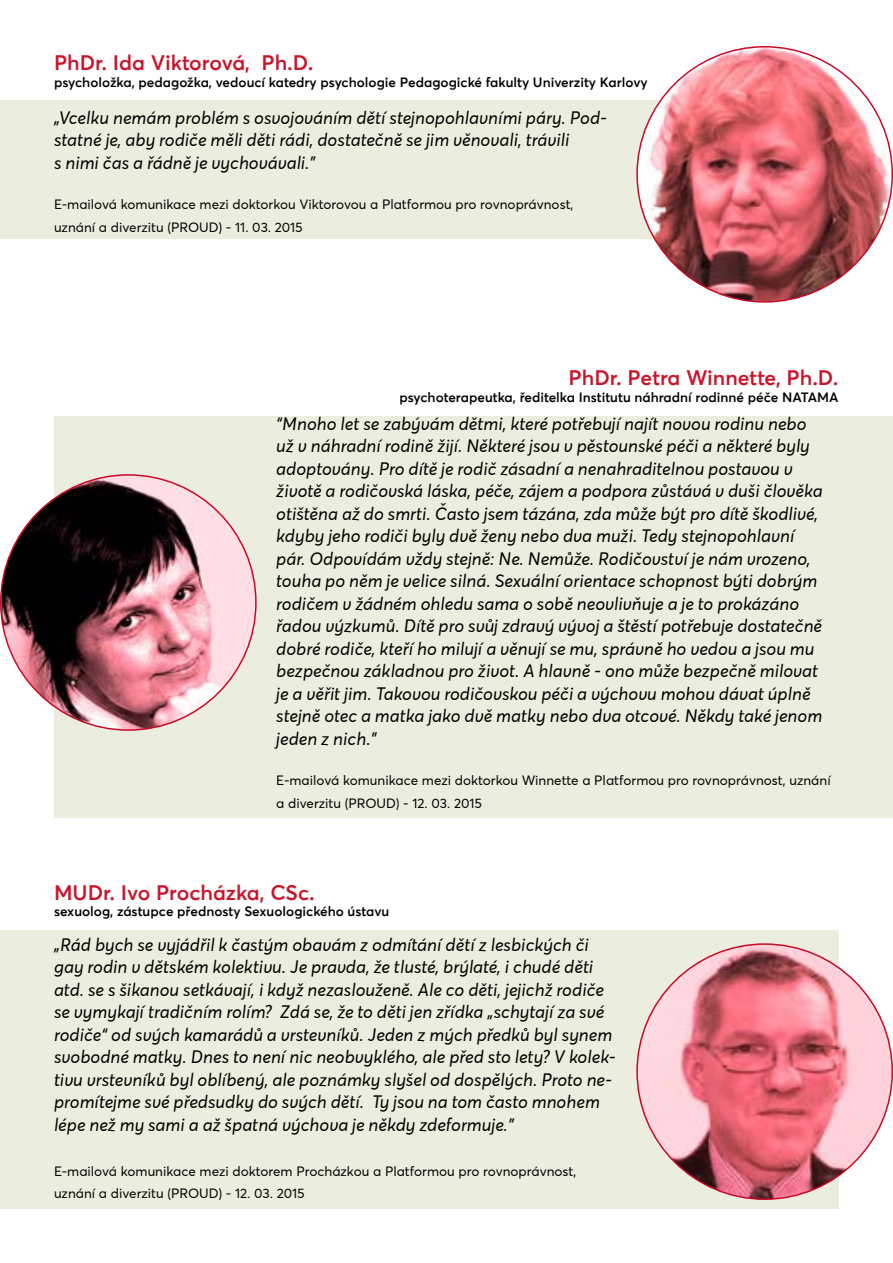
<style>
.page{position:relative;width:893px;height:1263px;background:#fff}
.page>*{position:absolute;margin:0;border:0;box-sizing:border-box;transform-origin:0 0}
.t1{font:600 21px "Averta Std";color:#ca142a}
.t2{font:italic 18px/22.5px "Averta Std";color:#000}
.t3{font:13.5px/22.5px "Averta Std";color:#000}
.t4{font:600 13.5px "Averta Std";color:#000}
</style>
<div class="page">
<div style="left:0;top:101px;width:835px;height:138px;background:#ebedde"></div>
<div style="left:55px;top:416px;width:838px;height:401px;background:#ebedde"></div>
<div style="left:0;top:930px;width:839px;height:279px;background:#ebedde"></div>
<img style="left:637px;top:47px;width:255px;height:255px;border-radius:128px">
<img style="left:1px;top:475px;width:253px;height:255px">
<img style="left:637px;top:944px;width:255px;height:255px;border-radius:128px">
<p class="t1" style="left:54px;top:50px;width:261px">PhDr. Ida Viktorová, Ph.D.</p>
<p class="t4" style="left:54px;top:73px;width:595px">psycholožka, pedagožka, vedoucí katedry psychologie Pedagogické fakulty Univerzity Karlovy</p>
<p class="t2" style="left:54px;top:107px;width:555px">„Vcelku nemám problém s osvojováním dětí stejnopohlavními páry. Pod&shy;statné je, aby rodiče měli děti rádi, dostatečně se jim věnovali, trávili<br>s nimi čas a řádně je vychovávali.”</p>
<p class="t3" style="left:54px;top:193px;width:521px">E-mailová komunikace mezi doktorkou Viktorovou a Platformou pro rovnoprávnost, uznání a diverzitu (PROUD) - 11. 03. 2015</p>
<p class="t1" style="left:569px;top:365px;width:271px">PhDr. Petra Winnette, Ph.D.</p>
<p class="t4" style="left:399px;top:388px;width:441px">psychoterapeutka, ředitelka Institutu náhradní rodinné péče NATAMA</p>
<p class="t2" style="left:276px;top:413px;width:548px">“Mnoho let se zabývám dětmi, které potřebují najít novou rodinu nebo už v náhradní rodině žijí. Některé jsou v pěstounské péči a některé byly adoptovány. Pro dítě je rodič zásadní a nenahraditelnou postavou v životě a rodičovská láska, péče, zájem a podpora zůstává v duši člověka otištěna až do smrti. Často jsem tázána, zda může být pro dítě škodlivé, kdyby jeho rodiči byly dvě ženy nebo dva muži. Tedy stejnopohlavní pár. Odpovídám vždy stejně: Ne. Nemůže. Rodičovství je nám vrozeno, touha po něm je velice silná. Sexuální orientace schopnost býti dobrým rodičem v žádném ohledu sama o sobě neovlivňuje a je to prokázáno řadou výzkumů. Dítě pro svůj zdravý vývoj a štěstí potřebuje dostatečně dobré rodiče, kteří ho milují a věnují se mu, správně ho vedou a jsou mu bezpečnou základnou pro život. A hlavně - ono může bezpečně milovat je a věřit jim. Takovou rodičovskou péči a výchovu mohou dávat úplně stejně otec a matka jako dvě matky nebo dva otcové. Někdy také jenom jeden z nich.”</p>
<p class="t3" style="left:276px;top:769px;width:556px">E-mailová komunikace mezi doktorkou Winnette a Platformou pro rovnoprávnost, uznání a diverzitu (PROUD) - 12. 03. 2015</p>
<p class="t1" style="left:54px;top:879px;width:262px">MUDr. Ivo Procházka, CSc.</p>
<p class="t4" style="left:54px;top:903px;width:337px">sexuolog, zástupce přednosty Sexuologického ústavu</p>
<p class="t2" style="left:54px;top:934px;width:563px">„Rád bych se vyjádřil k častým obavám z odmítání dětí z lesbických či gay rodin v dětském kolektivu. Je pravda, že tlusté, brýlaté, i chudé děti atd. se s šikanou setkávají, i když nezaslouženě. Ale co děti, jejichž rodiče se vymykají tradičním rolím? Zdá se, že to děti jen zřídka „schytají za své rodiče“ od svých kamarádů a vrstevníků. Jeden z mých předků byl synem svobodné matky. Dnes to není nic neobvyklého, ale před sto lety? V kolek&shy;tivu vrstevníků byl oblíbený, ale poznámky slyšel od dospělých. Proto ne&shy;promítejme své předsudky do svých dětí. Ty jsou na tom často mnohem lépe než my sami a až špatná výchova je někdy zdeformuje.”</p>
<p class="t3" style="left:54px;top:1160px;width:524px">E-mailová komunikace mezi doktorem Procházkou a Platformou pro rovnoprávnost, uznání a diverzitu (PROUD) - 12. 03. 2015</p>
</div>
